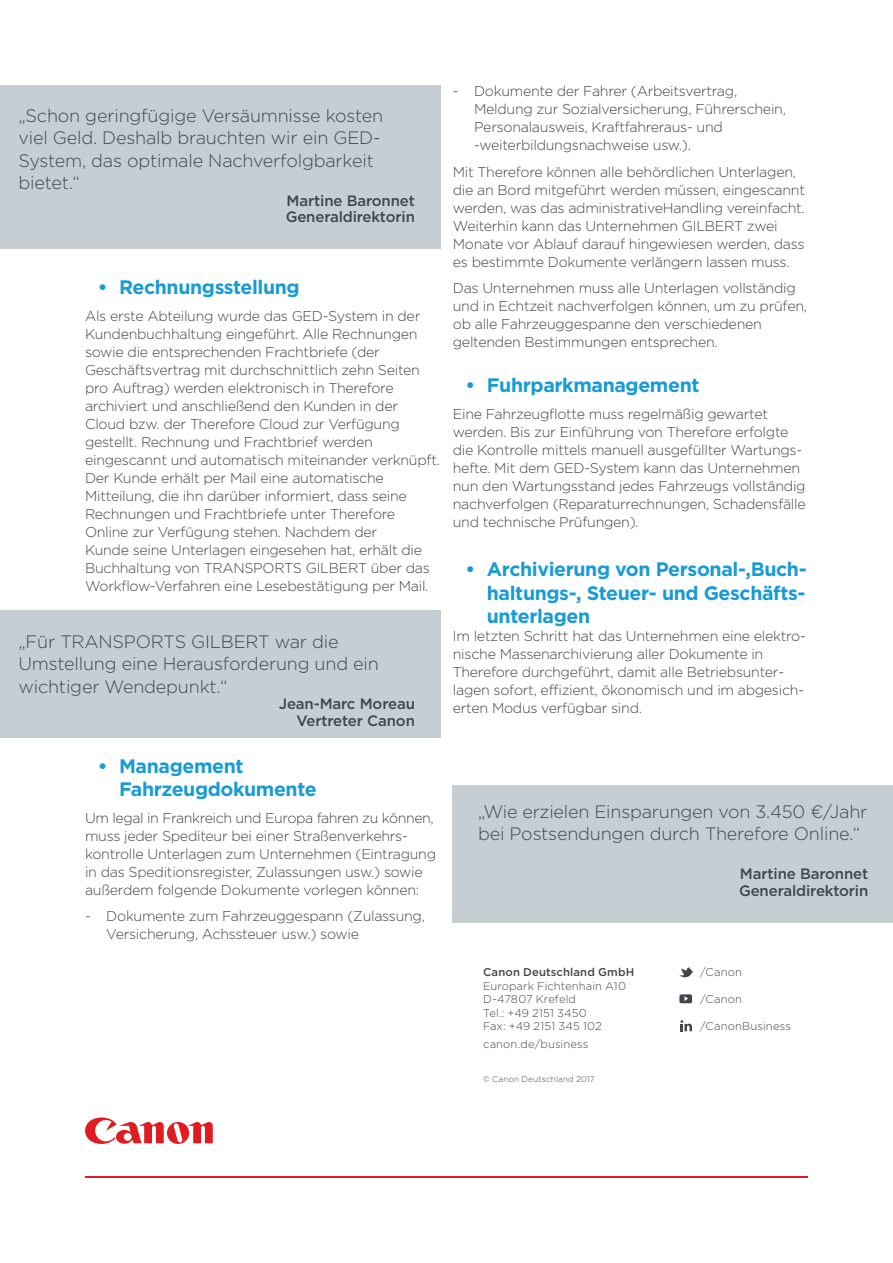
<style>
.page{position:relative;width:893px;height:1263px;background:#fff}
.page>*{position:absolute;margin:0;border:0;box-sizing:border-box;transform-origin:0 0}
.t1{font:700 19.5px/23.4px "Gotham";letter-spacing:-.02em;color:#199bd4}
.t2{font:300 18px/22.5px "Gotham";letter-spacing:-.01em;color:#3f464d}
.t3{font:500 15px/16.5px "Gotham";letter-spacing:-.01em;color:#3f464d}
.t4{font:300 14.25px/18px "Gotham";letter-spacing:-.02em;color:#3f464d}
.t5{font:300 11.25px/13.5px "Gotham";letter-spacing:.01em;color:#3f464d}
.t6{font:500 11.25px "Gotham";letter-spacing:.01em;color:#3f464d}
.t7{font:300 8.25px "Gotham";letter-spacing:.02em;color:#3f464d}
</style>
<div class="page">
<svg style="left:85px;top:1117px;width:128px;height:27px"></svg>
<hr style="left:85px;top:1176px;width:723px;height:2px;background:#e21a21">
<div style="left:0;top:85px;width:440px;height:164px;background:#c6ced4"></div>
<div style="left:453px;top:785px;width:440px;height:138px;background:#c6ced4"></div>
<div style="left:0;top:611px;width:440px;height:127px;background:#c6ced4"></div>
<svg style="left:679px;top:967px;width:14px;height:11px"></svg>
<svg style="left:680px;top:1020px;width:12px;height:11px"></svg>
<svg style="left:679px;top:994px;width:13px;height:9px"></svg>
<p class="t2" style="left:18px;top:104px;width:366px">„Schon geringfügige Versäumnisse kosten viel Geld. Deshalb brauchten wir ein GED-System, das optimale Nachverfolgbarkeit bietet.“</p>
<p class="t3" style="left:286px;top:192px;width:131px">Martine Baronnet<br>Generaldirektorin</p>
<h1 class="t1" style="left:98px;top:275px;width:203px">• Rechnungsstellung</h1>
<p class="t4" style="left:85px;top:306px;width:357px">Als erste Abteilung wurde das GED-System in der Kundenbuchhaltung eingeführt. Alle Rechnungen sowie die entsprechenden Frachtbriefe (der Geschäftsvertrag mit durchschnittlich zehn Seiten pro Auftrag) werden elektronisch in Therefore archiviert und anschließend den Kunden in der Cloud bzw. der Therefore Cloud zur Verfügung gestellt. Rechnung und Frachtbrief werden eingescannt und automatisch miteinander verknüpft.<br>Der Kunde erhält per Mail eine automatische Mitteilung, die ihn darüber informiert, dass seine Rechnungen und Frachtbriefe unter Therefore Online zur Verfügung stehen. Nachdem der<br>Kunde seine Unterlagen eingesehen hat, erhält die Buchhaltung von TRANSPORTS GILBERT über das Workflow-Verfahren eine Lesebestätigung per Mail.</p>
<p class="t2" style="left:18px;top:629px;width:362px">„Für TRANSPORTS GILBERT war die<br>Umstellung eine Herausforderung und ein wichtiger Wendepunkt.“</p>
<p class="t3" style="left:279px;top:695px;width:138px;text-align:right">Jean-Marc Moreau<br>Vertreter Canon</p>
<h1 class="t1" style="left:119px;top:754px;width:199px;text-indent:-21px">• Management<br>Fahrzeugdokumente</h1>
<p class="t4" style="left:85px;top:808px;width:353px">Um legal in Frankreich und Europa fahren zu können, muss jeder Spediteur bei einer Straßenverkehrs&shy;kontrolle Unterlagen zum Unternehmen (Eintragung in das Speditionsregister, Zulassungen usw.) sowie außerdem folgende Dokumente vorlegen können:</p>
<p class="t4" style="left:106px;top:907px;width:320px;text-indent:-21px">- Dokumente zum Fahrzeuggespann (Zulassung,<br>Versicherung, Achssteuer usw.) sowie</p>
<p class="t4" style="left:474px;top:82px;width:313px;text-indent:-21px">- Dokumente der Fahrer (Arbeitsvertrag, Meldung zur Sozialversicherung, Führerschein, Personalausweis, Kraftfahreraus- und -weiterbildungsnachweise usw.).</p>
<p class="t4" style="left:453px;top:163px;width:354px">Mit Therefore können alle behördlichen Unterlagen, die an Bord mitgeführt werden müssen, eingescannt werden, was das administrativeHandling vereinfacht.<br>Weiterhin kann das Unternehmen GILBERT zwei Monate vor Ablauf darauf hingewiesen werden, dass es bestimmte Dokumente verlängern lassen muss.</p>
<p class="t4" style="left:453px;top:279px;width:356px">Das Unternehmen muss alle Unterlagen vollständig und in Echtzeit nachverfolgen können, um zu prüfen, ob alle Fahrzeuggespanne den verschiedenen geltenden Bestimmungen entsprechen.</p>
<h1 class="t1" style="left:466px;top:373px;width:235px">• Fuhrparkmanagement</h1>
<p class="t4" style="left:453px;top:404px;width:354px">Eine Fahrzeugflotte muss regelmäßig gewartet werden. Bis zur Einführung von Therefore erfolgte die Kontrolle mittels manuell ausgefüllter Wartungs&shy;hefte. Mit dem GED-System kann das Unternehmen nun den Wartungsstand jedes Fahrzeugs vollständig nachverfolgen (Reparaturrechnungen, Schadensfälle und technische Prüfungen).</p>
<h1 class="t1" style="left:487px;top:558px;width:321px;text-align:justify;text-indent:-21px">• Archivierung von Personal-,Buch&shy;haltungs-, Steuer- und Geschäfts&shy;unterlagen</h1>
<p class="t4" style="left:453px;top:627px;width:355px">Im letzten Schritt hat das Unternehmen eine elektro&shy;nische Massenarchivierung aller Dokumente in Therefore durchgeführt, damit alle Betriebsunter&shy;lagen sofort, effizient, ökonomisch und im abgesich&shy;erten Modus verfügbar sind.</p>
<p class="t2" style="left:478px;top:799px;width:391px">„Wie erzielen Einsparungen von 3.450 €/Jahr bei Postsendungen durch Therefore Online.“</p>
<p class="t3" style="left:739px;top:865px;width:131px">Martine Baronnet<br>Generaldirektorin</p>
<p class="t6" style="left:483px;top:965px;width:153px">Canon Deutschland GmbH</p>
<p class="t5" style="left:483px;top:979px;width:144px">Europark Fichtenhain A10<br>D-47807 Krefeld<br>Tel.: +49 2151 3450<br>Fax: +49 2151 345 102</p>
<p class="t5" style="left:483px;top:1037px;width:107px">canon.de/business</p>
<p class="t7" style="left:483px;top:1073px;width:113px">© Canon Deutschland 2017</p>
<p class="t5" style="left:700px;top:965px;width:43px">/Canon</p>
<p class="t5" style="left:700px;top:992px;width:43px">/Canon</p>
<p class="t5" style="left:700px;top:1019px;width:92px">/CanonBusiness</p>
</div>
